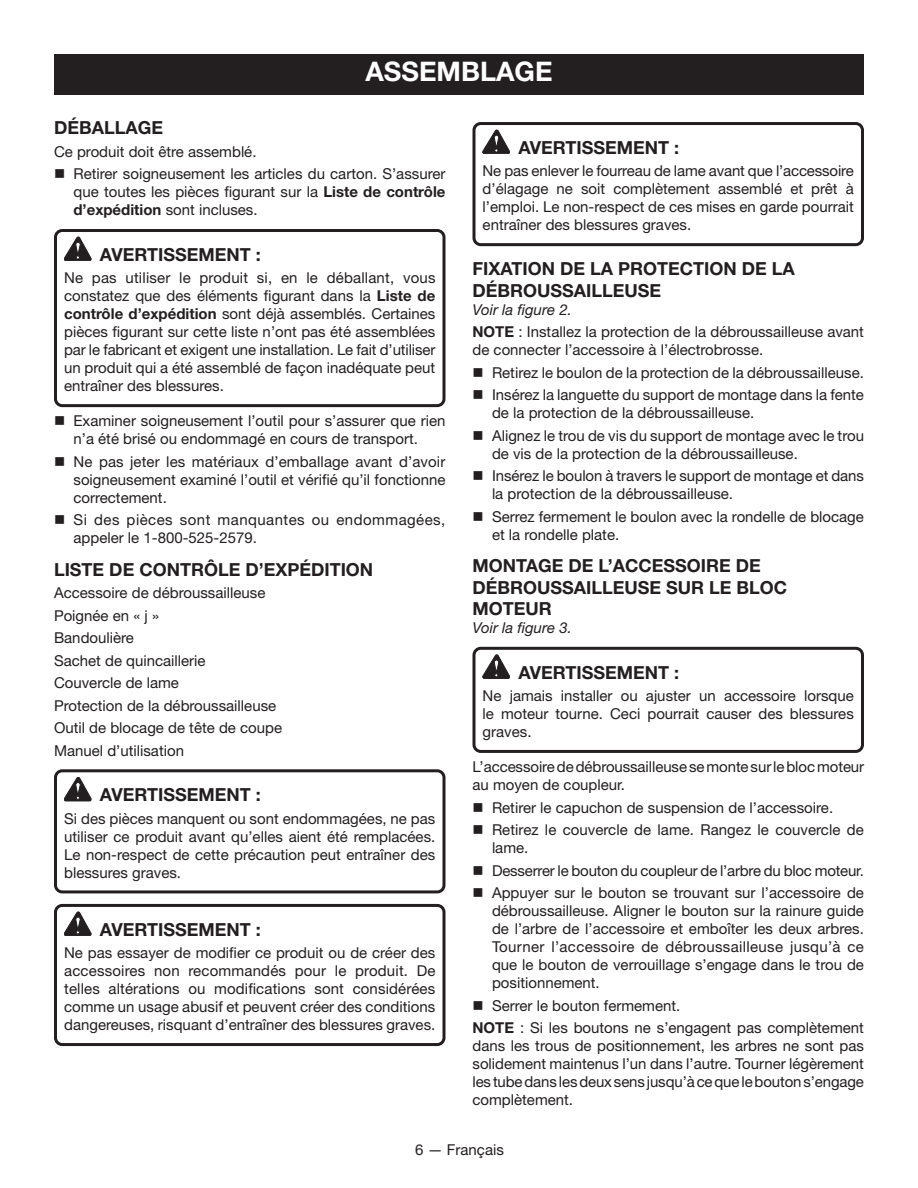
<style>
.page{position:relative;width:918px;height:1188px;background:#fff}
.page>*{position:absolute;margin:0;border:0;box-sizing:border-box;transform-origin:0 0}
.HEADING{font:700 27px "Helvetica Neue LT Std";color:#fff}
.Heading_2_no_space{font:700 18px/21.6px "Helvetica Neue LT Std";color:#231f20}
.Warning{font:700 18px "Helvetica Neue LT Std";color:#231f20}
.Heading_2{font:700 18px "Helvetica Neue LT Std";color:#231f20}
.Warning_text{font:15px/18px "Helvetica Neue LT Std";color:#231f20;text-align:justify}
.NOTE_in_body{font:15px/18px "Helvetica Neue LT Std";color:#231f20}
.Body_text{font:15px/18px "Helvetica Neue LT Std";color:#231f20}
.Warning_text-2{font:15px/18px "Helvetica Neue LT Std";letter-spacing:.03em;color:#231f20}
.See_figure{font:italic 15px "Helvetica Neue LT Std";color:#231f20}
.s1{font-weight:700}
</style>
<div class="page">
<div style="left:54px;top:54px;width:810px;height:40px;background:#231f20"></div>
<div style="left:54px;top:229px;width:392px;height:178px;border:3px solid #231f20;border-radius:7px"></div>
<div style="left:54px;top:769px;width:392px;height:124px;border:3px solid #231f20;border-radius:7px"></div>
<div style="left:54px;top:904px;width:392px;height:142px;border:3px solid #231f20;border-radius:7px"></div>
<svg style="left:64px;top:237px;width:27px;height:24px"></svg>
<svg style="left:64px;top:777px;width:27px;height:24px"></svg>
<svg style="left:64px;top:912px;width:27px;height:24px"></svg>
<div style="left:472px;top:122px;width:392px;height:124px;border:3px solid #231f20;border-radius:7px"></div>
<div style="left:472px;top:647px;width:392px;height:106px;border:3px solid #231f20;border-radius:7px"></div>
<svg style="left:483px;top:130px;width:27px;height:24px"></svg>
<svg style="left:483px;top:655px;width:27px;height:24px"></svg>
<p class="HEADING" style="left:365px;top:55px;width:189px">ASSEMBLAGE</p>
<p class="Heading_2" style="left:54px;top:117px;width:111px">DÉBALLAGE</p>
<p class="Body_text" style="left:54px;top:142px;width:204px">Ce produit doit être assemblé.</p>
<p class="Warning_text" style="left:74px;top:165px;width:373px">Retirer soigneusement les articles du carton. S’assurer que toutes les pièces figurant sur la <span class="s1">Liste de contrôle d’expédition</span> sont incluses.</p>
<p class="Warning" style="left:100px;top:243px;width:162px">AVERTISSEMENT :</p>
<p class="Warning_text" style="left:64px;top:269px;width:373px">Ne pas utiliser le produit si, en le déballant, vous constatez que des éléments figurant dans la <span class="s1">Liste de contrôle d’expédition</span> sont déjà assemblés. Certaines pièces figurant sur cette liste n’ont pas été assemblées par le fabricant et exigent une installation. Le fait d’utiliser un produit qui a été assemblé de façon inadéquate peut entraîner des blessures.</p>
<p class="Warning_text" style="left:74px;top:412px;width:373px">Examiner soigneusement l’outil pour s’assurer que rien n’a été brisé ou endommagé en cours de transport.</p>
<p class="Warning_text" style="left:74px;top:452px;width:373px">Ne pas jeter les matériaux d’emballage avant d’avoir soigneusement examiné l’outil et vérifié qu’il fonctionne correctement.</p>
<p class="Warning_text-2" style="left:74px;top:511px;width:373px">Si des pièces sont manquantes ou endommagées, appeler le 1-800-525-2579.</p>
<p class="Heading_2" style="left:54px;top:558px;width:321px">LISTE DE CONTRÔLE D’EXPÉDITION</p>
<p class="Body_text" style="left:54px;top:583px;width:213px">Accessoire de débroussailleuse</p>
<p class="Body_text" style="left:54px;top:606px;width:107px">Poignée en « j »</p>
<p class="Body_text" style="left:54px;top:628px;width:82px">Bandoulière</p>
<p class="Body_text" style="left:54px;top:651px;width:153px">Sachet de quincaillerie</p>
<p class="Body_text" style="left:54px;top:673px;width:127px">Couvercle de lame</p>
<p class="Body_text" style="left:54px;top:696px;width:224px">Protection de la débroussailleuse</p>
<p class="Body_text" style="left:54px;top:718px;width:230px">Outil de blocage de tête de coupe</p>
<p class="Body_text" style="left:54px;top:741px;width:132px">Manuel d’utilisation</p>
<p class="Warning" style="left:100px;top:784px;width:162px">AVERTISSEMENT :</p>
<p class="Warning_text" style="left:64px;top:809px;width:373px">Si des pièces manquent ou sont endommagées, ne pas utiliser ce produit avant qu’elles aient été remplacées.<br>Le non-respect de cette précaution peut entraîner des blessures graves.</p>
<p class="Warning" style="left:100px;top:918px;width:162px">AVERTISSEMENT :</p>
<p class="Warning_text" style="left:64px;top:943px;width:373px">Ne pas essayer de modifier ce produit ou de créer des accessoires non recommandés pour le produit. De telles altérations ou modifications sont considérées comme un usage abusif et peuvent créer des conditions dangereuses, risquant d’entraîner des blessures graves.</p>
<p class="Warning" style="left:518px;top:136px;width:162px">AVERTISSEMENT :</p>
<p class="Warning_text" style="left:483px;top:162px;width:373px">Ne pas enlever le fourreau de lame avant que l’accessoire d’élagage ne soit complètement assemblé et prêt à l’emploi. Le non-respect de ces mises en garde pourrait entraîner des blessures graves.</p>
<p class="Heading_2_no_space" style="left:472px;top:258px;width:324px">FIXATION DE LA PROTECTION DE LA<br>DÉBROUSSAILLEUSE</p>
<p class="See_figure" style="left:472px;top:300px;width:101px">Voir la figure 2.</p>
<p class="NOTE_in_body" style="left:472px;top:323px;width:393px"><span class="s1">NOTE</span> : Installez la protection de la débroussailleuse avant de connecter l’accessoire à l’électrobrosse.</p>
<p class="Warning_text" style="left:492px;top:363px;width:374px">Retirez le boulon de la protection de la débroussailleuse.</p>
<p class="Warning_text" style="left:492px;top:386px;width:373px">Insérez la languette du support de montage dans la fente de la protection de la débroussailleuse.</p>
<p class="Warning_text" style="left:492px;top:426px;width:374px">Alignez le trou de vis du support de montage avec le trou de vis de la protection de la débroussailleuse.</p>
<p class="Warning_text" style="left:492px;top:467px;width:374px">Insérez le boulon à travers le support de montage et dans la protection de la débroussailleuse.</p>
<p class="Warning_text" style="left:492px;top:507px;width:373px">Serrez fermement le boulon avec la rondelle de blocage et la rondelle plate.</p>
<p class="Heading_2_no_space" style="left:472px;top:554px;width:316px">MONTAGE DE L’ACCESSOIRE DE<br>DÉBROUSSAILLEUSE SUR LE BLOC<br>MOTEUR</p>
<p class="See_figure" style="left:472px;top:619px;width:101px">Voir la figure 3.</p>
<p class="Warning" style="left:518px;top:661px;width:162px">AVERTISSEMENT :</p>
<p class="Warning_text" style="left:483px;top:686px;width:373px">Ne jamais installer ou ajuster un accessoire lorsque le moteur tourne. Ceci pourrait causer des blessures graves.</p>
<p class="Body_text" style="left:472px;top:758px;width:393px">L’accessoire de débroussailleuse se monte sur le bloc moteur au moyen de coupleur.</p>
<p class="Warning_text" style="left:492px;top:798px;width:343px">Retirer le capuchon de suspension de l’accessoire.</p>
<p class="Warning_text" style="left:492px;top:821px;width:373px">Retirez le couvercle de lame. Rangez le couvercle de lame.</p>
<p class="Warning_text" style="left:492px;top:861px;width:373px">Desserrer le bouton du coupleur de l’arbre du bloc moteur.</p>
<p class="Warning_text" style="left:492px;top:884px;width:374px">Appuyer sur le bouton se trouvant sur l’accessoire de débroussailleuse. Aligner le bouton sur la rainure guide de l’arbre de l’accessoire et emboîter les deux arbres.<br>Tourner l’accessoire de débroussailleuse jusqu’à ce que le bouton de verrouillage s’engage dans le trou de positionnement.</p>
<p class="Warning_text" style="left:492px;top:996px;width:190px">Serrer le bouton fermement.</p>
<p class="NOTE_in_body" style="left:472px;top:1019px;width:393px;text-align:justify"><span class="s1">NOTE</span> : Si les boutons ne s’engagent pas complètement dans les trous de positionnement, les arbres ne sont pas solidement maintenus l’un dans l’autre. Tourner légèrement les tube dans les deux sens jusqu’à ce que le bouton s’engage complètement.</p>
<p class="Warning_text" style="left:415px;top:1140px;width:90px">6 — Français</p>
</div>
